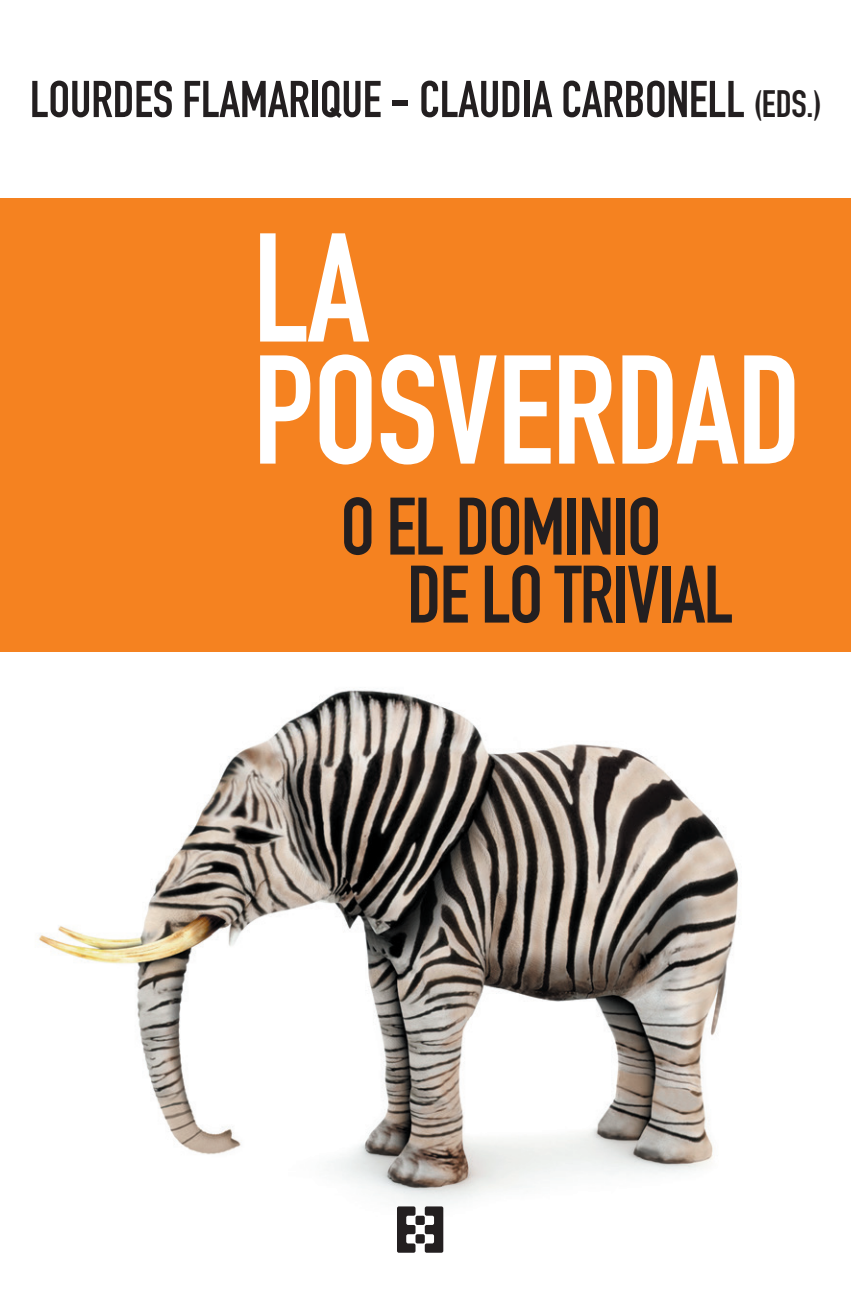
<style>
.page{position:relative;width:851px;height:1304px;background:#fff}
.page>*{position:absolute;margin:0;border:0;box-sizing:border-box;transform-origin:0 0}
.t1{font:700 152px/122px "DIN Condensed";letter-spacing:-.01em;color:#fff}
.t2{font:700 80px/68px "DIN Condensed";letter-spacing:-.02em;color:#231f20}
.t3{font:700 50.8px "DIN Condensed";letter-spacing:-.005em;color:#231f20}
.s1{font-size:37.6px}
</style>
<div class="page">
<img style="left:39px;top:690px;width:700px;height:562px">
<div style="left:0;top:198px;width:850px;height:454px;background:#f58220"></div>
<div style="left:415px;top:1234px;width:9px;height:9px;background:#231f20;border-radius:2px"></div>
<svg style="left:397px;top:1206px;width:18px;height:47px"></svg>
<div style="left:415px;top:1216px;width:9px;height:9px;background:#231f20;border-radius:2px"></div>
<svg style="left:424px;top:1206px;width:19px;height:47px"></svg>
<p class="t3" style="left:30px;top:65px;width:793px">LOURDES FLAMARIQUE - CLAUDIA CARBONELL <span class="s1">(EDS.)</span></p>
<p class="t1" style="left:253px;top:227px;width:550px">LA<br>POSVERDAD</p>
<p class="t2" style="left:407px;top:492px;width:327px;text-indent:-66px">O EL DOMINIO<br>DE LO TRIVIAL</p>
</div>
